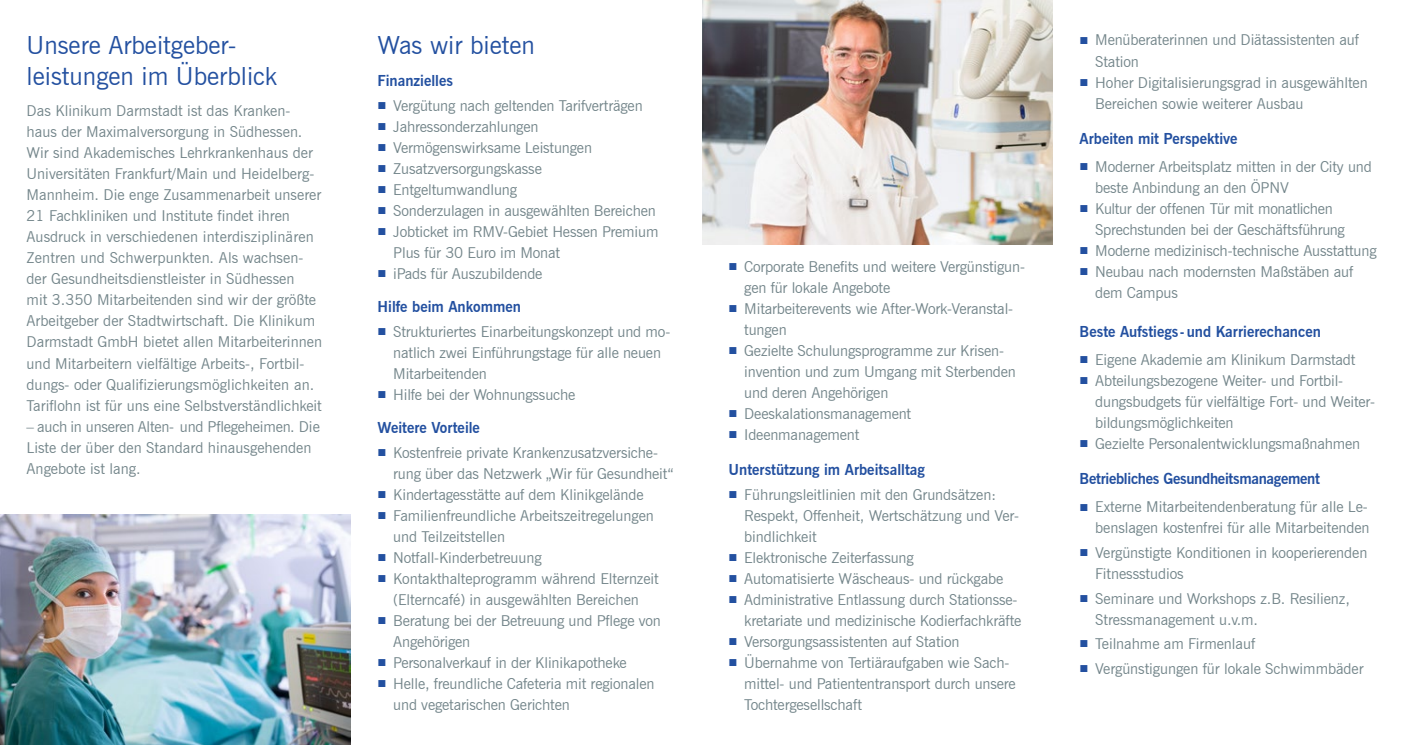
<style>
.page{position:relative;width:1404px;height:745px;background:#fff}
.page>*{position:absolute;margin:0;border:0;box-sizing:border-box;transform-origin:0 0}
.t1{font:25px/30px "News Gothic BT";color:#2350a0}
.t2{font:15px/21px "News Gothic BT";letter-spacing:-.01em;color:#73858a}
.t3{font:700 15px "News Gothic BT";color:#2350a0}
.t4{font:700 15px "News Gothic BT";letter-spacing:-.02em;color:#2350a0}
.s1{font-family:"Arial";color:#2350a0}
</style>
<div class="page">
<img style="left:702px;top:0;width:350px;height:244px">
<img style="left:0;top:514px;width:351px;height:230px">
<h1 class="t1" style="left:27px;top:30px;width:252px">Unsere Arbeitgeber&shy;leistungen im Überblick</h1>
<p class="t2" style="left:27px;top:100px;width:297px">Das Klinikum Darmstadt ist das Kranken&shy;haus der Maximalversorgung in Südhessen.<br>Wir sind Akademisches Lehrkrankenhaus der Universitäten Frankfurt/Main und Heidelberg-Mannheim. Die enge Zusammenarbeit unserer 21 Fachkliniken und Institute findet ihren Ausdruck in verschiedenen interdisziplinären Zentren und Schwerpunkten. Als wachsen&shy;der Gesundheitsdienstleister in Südhessen<br>mit 3.350 Mitarbeitenden sind wir der größte Arbeitgeber der Stadtwirtschaft. Die Klinikum Darmstadt GmbH bietet allen Mitarbeiterinnen und Mitarbeitern vielfältige Arbeits-, Fortbil&shy;dungs- oder Qualifizierungsmöglichkeiten an.<br>Tariflohn ist für uns eine Selbstverständlichkeit</p>
<p class="t2" style="left:27px;top:415px;width:295px">– auch in unseren Alten- und Pflegeheimen. Die<br>Liste der über den Standard hinausgehenden<br>Angebote ist lang.</p>
<h1 class="t1" style="left:377px;top:30px;width:159px">Was wir bieten</h1>
<p class="t3" style="left:377px;top:72px;width:77px">Finanzielles</p>
<p class="t2" style="left:377px;top:95px;width:267px"><span class="s1">■</span> Vergütung nach geltenden Tarifverträgen</p>
<p class="t2" style="left:377px;top:116px;width:162px"><span class="s1">■</span> Jahressonderzahlungen</p>
<p class="t2" style="left:377px;top:137px;width:216px"><span class="s1">■</span> Vermögenswirksame Leistungen</p>
<p class="t2" style="left:377px;top:158px;width:166px"><span class="s1">■</span> Zusatzversorgungskasse</p>
<p class="t2" style="left:377px;top:179px;width:141px"><span class="s1">■</span> Entgeltumwandlung</p>
<p class="t2" style="left:377px;top:200px;width:280px"><span class="s1">■</span> Sonderzulagen in ausgewählten Bereichen</p>
<p class="t2" style="left:393px;top:221px;width:267px;text-indent:-16px"><span class="s1">■</span> Jobticket im RMV-Gebiet Hessen Premium<br>Plus für 30 Euro im Monat</p>
<p class="t2" style="left:377px;top:263px;width:166px"><span class="s1">■</span> iPads für Auszubildende</p>
<p class="t3" style="left:377px;top:298px;width:145px">Hilfe beim Ankommen</p>
<p class="t2" style="left:393px;top:321px;width:279px;text-indent:-16px"><span class="s1">■</span> Strukturiertes Einarbeitungskonzept und mo&shy;natlich zwei Einführungstage für alle neuen<br>Mitarbeitenden</p>
<p class="t2" style="left:377px;top:384px;width:199px"><span class="s1">■</span> Hilfe bei der Wohnungssuche</p>
<p class="t3" style="left:377px;top:419px;width:104px">Weitere Vorteile</p>
<p class="t2" style="left:393px;top:442px;width:282px;text-indent:-16px"><span class="s1">■</span> Kostenfreie private Krankenzusatzversiche&shy;rung über das Netzwerk „Wir für Gesundheit“</p>
<p class="t2" style="left:377px;top:484px;width:267px"><span class="s1">■</span> Kindertagesstätte auf dem Klinikgelände</p>
<p class="t2" style="left:393px;top:505px;width:262px;text-indent:-16px"><span class="s1">■</span> Familienfreundliche Arbeitszeitregelungen und Teilzeitstellen</p>
<p class="t2" style="left:377px;top:547px;width:165px"><span class="s1">■</span> Notfall-Kinderbetreuung</p>
<p class="t2" style="left:377px;top:568px;width:283px;text-align:center"><span class="s1">■</span> Kontakthalteprogramm während Elternzeit (Elterncafé) in ausgewählten Bereichen</p>
<p class="t2" style="left:393px;top:610px;width:269px;text-indent:-16px"><span class="s1">■</span> Beratung bei der Betreuung und Pflege von<br>Angehörigen</p>
<p class="t2" style="left:377px;top:652px;width:251px"><span class="s1">■</span> Personalverkauf in der Klinikapotheke</p>
<p class="t2" style="left:393px;top:673px;width:263px;text-indent:-16px"><span class="s1">■</span> Helle, freundliche Cafeteria mit regionalen und vegetarischen Gerichten</p>
<p class="t2" style="left:744px;top:255px;width:282px;text-indent:-16px"><span class="s1">■</span> Corporate Benefits und weitere Vergünstigun&shy;gen für lokale Angebote</p>
<p class="t2" style="left:744px;top:297px;width:270px;text-indent:-16px"><span class="s1">■</span> Mitarbeiterevents wie After-Work-Veranstal&shy;tungen</p>
<p class="t2" style="left:744px;top:339px;width:273px;text-indent:-16px"><span class="s1">■</span> Gezielte Schulungsprogramme zur Krisen&shy;invention und zum Umgang mit Sterbenden und deren Angehörigen</p>
<p class="t2" style="left:728px;top:402px;width:184px"><span class="s1">■</span> Deeskalationsmanagement</p>
<p class="t2" style="left:728px;top:423px;width:132px"><span class="s1">■</span> Ideenmanagement</p>
<p class="t3" style="left:728px;top:460px;width:198px">Unterstützung im Arbeitsalltag</p>
<p class="t2" style="left:744px;top:483px;width:276px;text-indent:-16px"><span class="s1">■</span> Führungsleitlinien mit den Grundsätzen:<br>Respekt, Offenheit, Wertschätzung und Ver&shy;bindlichkeit</p>
<p class="t2" style="left:728px;top:546px;width:187px"><span class="s1">■</span> Elektronische Zeiterfassung</p>
<p class="t2" style="left:728px;top:567px;width:276px"><span class="s1">■</span> Automatisierte Wäscheaus- und rückgabe</p>
<p class="t2" style="left:728px;top:588px;width:294px;text-align:right"><span class="s1">■</span> Administrative Entlassung durch Stationsse&shy;kretariate und medizinische Kodierfachkräfte</p>
<p class="t2" style="left:728px;top:630px;width:232px"><span class="s1">■</span> Versorgungsassistenten auf Station</p>
<p class="t2" style="left:744px;top:651px;width:273px;text-indent:-16px"><span class="s1">■</span> Übernahme von Tertiäraufgaben wie Sach&shy;mittel- und Patiententransport durch unsere<br>Tochtergesellschaft</p>
<p class="t2" style="left:1095px;top:30px;width:265px;text-indent:-16px"><span class="s1">■</span> Menüberaterinnen und Diätassistenten auf<br>Station</p>
<p class="t2" style="left:1095px;top:72px;width:274px;text-indent:-16px"><span class="s1">■</span> Hoher Digitalisierungsgrad in ausgewählten<br>Bereichen sowie weiterer Ausbau</p>
<p class="t3" style="left:1079px;top:129px;width:160px">Arbeiten mit Perspektive</p>
<p class="t2" style="left:1095px;top:156px;width:278px;text-indent:-16px"><span class="s1">■</span> Moderner Arbeitsplatz mitten in der City und beste Anbindung an den ÖPNV</p>
<p class="t2" style="left:1095px;top:198px;width:251px;text-indent:-16px"><span class="s1">■</span> Kultur der offenen Tür mit monatlichen<br>Sprechstunden bei der Geschäftsführung</p>
<p class="t2" style="left:1079px;top:240px;width:298px"><span class="s1">■</span> Moderne medizinisch-technische Ausstattung</p>
<p class="t2" style="left:1095px;top:261px;width:259px;text-indent:-16px"><span class="s1">■</span> Neubau nach modernsten Maßstäben auf dem Campus</p>
<p class="t3" style="left:1079px;top:322px;width:243px">Beste Aufstiegs- und Karrierechancen</p>
<p class="t2" style="left:1079px;top:349px;width:277px"><span class="s1">■</span> Eigene Akademie am Klinikum Darmstadt</p>
<p class="t2" style="left:1095px;top:370px;width:281px;text-indent:-16px"><span class="s1">■</span> Abteilungsbezogene Weiter- und Fortbil&shy;dungsbudgets für vielfältige Fort- und Weiter&shy;bildungsmöglichkeiten</p>
<p class="t2" style="left:1079px;top:433px;width:282px"><span class="s1">■</span> Gezielte Personalentwicklungsmaßnahmen</p>
<p class="t4" style="left:1079px;top:469px;width:242px">Betriebliches Gesundheitsmanagement</p>
<p class="t2" style="left:1079px;top:496px;width:291px;text-align:right"><span class="s1">■</span> Externe Mitarbeitendenberatung für alle Le&shy;benslagen kostenfrei für alle Mitarbeitenden</p>
<p class="t2" style="left:1095px;top:541px;width:274px;text-indent:-16px"><span class="s1">■</span> Vergünstigte Konditionen in kooperierenden<br>Fitnessstudios</p>
<p class="t2" style="left:1095px;top:587px;width:256px;text-indent:-16px"><span class="s1">■</span> Seminare und Workshops z.B. Resilienz,<br>Stressmanagement u.v.m.</p>
<p class="t2" style="left:1079px;top:632px;width:177px"><span class="s1">■</span> Teilnahme am Firmenlauf</p>
<p class="t2" style="left:1079px;top:657px;width:285px"><span class="s1">■</span> Vergünstigungen für lokale Schwimmbäder</p>
</div>
